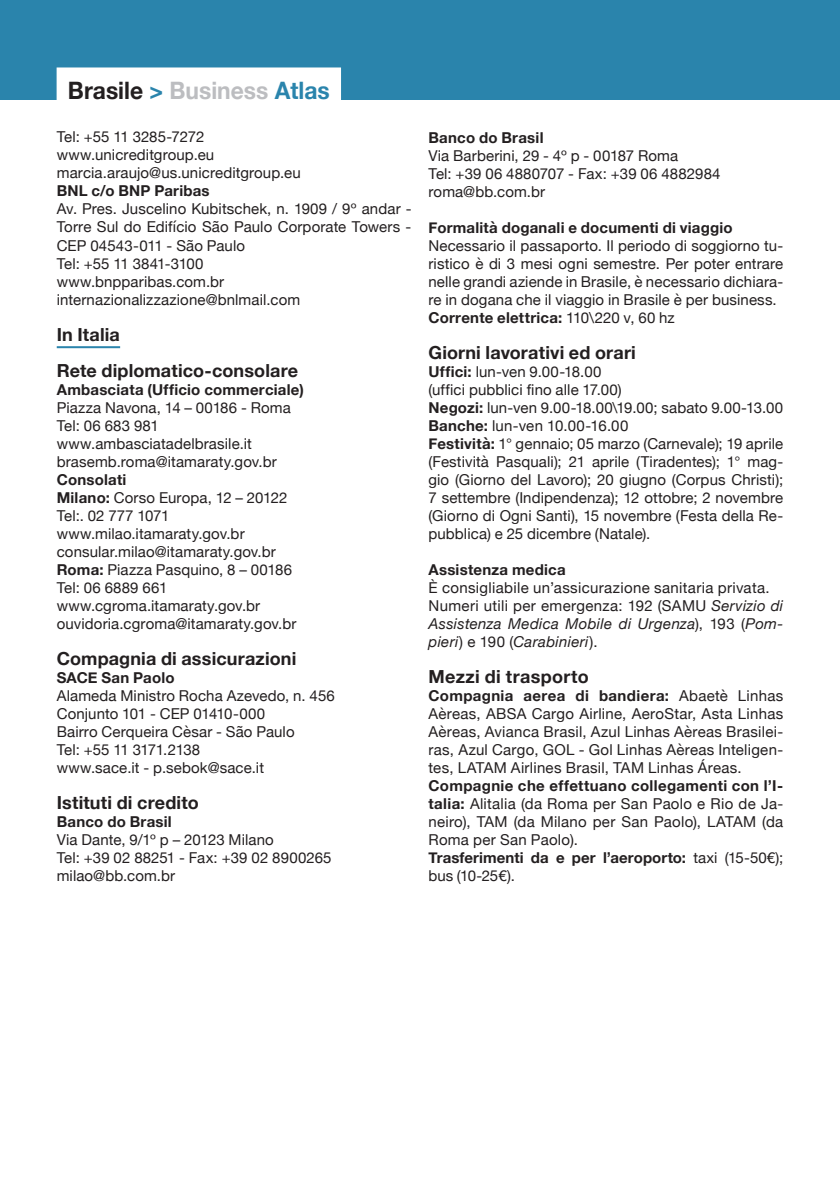
<style>
.page{position:relative;width:840px;height:1191px;background:#fff}
.page>*{position:absolute;margin:0;border:0;box-sizing:border-box;transform-origin:0 0}
.t1{font:700 24px "Helvetica Neue";color:#bcbdc0;scale:.95 1}
.t2{font:700 18px "Helvetica Neue";letter-spacing:.01em;color:#231f20}
.t3{font:15px/18px "Helvetica Neue";letter-spacing:.01em;color:#231f20;text-align:justify}
.t4{font:700 15px/18px "Helvetica Neue";letter-spacing:.015em;color:#231f20}
.t5{font:italic 15px/18px "Helvetica Neue";letter-spacing:.02em;color:#231f20;text-align:justify}
.t6{font:15px "Helvetica Neue";letter-spacing:-.01em;color:#231f20}
.t7{font:15px "Helvetica Neue";letter-spacing:-.015em;color:#231f20}
.t8{font:15px "Helvetica Neue";letter-spacing:-.03em;color:#231f20}
.s1{color:#231f20}
.s2{color:#2a84ac}
.s3{font-weight:700}
.s4{font-weight:400}
.s5{font-style:normal}
</style>
<div class="page">
<hr style="left:57px;top:346px;width:63px;height:2px;background:#2a84ac">
<div style="left:0;top:0;width:839px;height:99px;background:#2a84ac"></div>
<div style="left:57px;top:67px;width:284px;height:36px;background:#fff"></div>
<p class="t1" style="left:68px;top:72px;width:277px"><span class="s1">Brasile</span> <span class="s2">&gt;</span> Business <span class="s2">Atlas</span></p>
<p class="t7" style="left:57px;top:126px;width:149px">Tel: +55 11 3285-7272</p>
<p class="t3" style="left:57px;top:147px;width:159px">www.unicreditgroup.eu</p>
<p class="t3" style="left:57px;top:165px;width:245px">marcia.araujo@us.unicreditgroup.eu</p>
<p class="t4" style="left:57px;top:182px;width:154px">BNL c/o BNP Paribas</p>
<p class="t3" style="left:57px;top:201px;width:356px">Av. Pres. Juscelino Kubitschek, n. 1909 / 9º andar - Torre Sul do Edifício São Paulo Corporate Towers - CEP 04543-011 - São Paulo</p>
<p class="t6" style="left:57px;top:252px;width:148px">Tel: +55 11 3841-3100</p>
<p class="t3" style="left:57px;top:273px;width:169px">www.bnpparibas.com.br</p>
<p class="t3" style="left:57px;top:291px;width:245px">internazionalizzazione@bnlmail.com</p>
<p class="t2" style="left:57px;top:320px;width:65px">In Italia</p>
<p class="t2" style="left:57px;top:356px;width:243px">Rete diplomatico-consolare</p>
<p class="t4" style="left:57px;top:380px;width:248px">Ambasciata (Ufficio commerciale)</p>
<p class="t3" style="left:57px;top:399px;width:235px">Piazza Navona, 14 – 00186 - Roma</p>
<p class="t3" style="left:57px;top:417px;width:103px">Tel: 06 683 981</p>
<p class="t3" style="left:57px;top:435px;width:197px">www.ambasciatadelbrasile.it</p>
<p class="t3" style="left:57px;top:453px;width:221px">brasemb.roma@itamaraty.gov.br</p>
<p class="t4" style="left:57px;top:470px;width:71px">Consolati</p>
<p class="t3" style="left:57px;top:489px;width:232px"><span class="s3">Milano:</span> Corso Europa, 12 – 20122</p>
<p class="t6" style="left:57px;top:504px;width:114px">Tel:. 02 777 1071</p>
<p class="t3" style="left:57px;top:525px;width:189px">www.milao.itamaraty.gov.br</p>
<p class="t3" style="left:57px;top:543px;width:220px">consular.milao@itamaraty.gov.br</p>
<p class="t3" style="left:57px;top:561px;width:237px"><span class="s3">Roma:</span> Piazza Pasquino, 8 – 00186</p>
<p class="t3" style="left:57px;top:579px;width:112px">Tel: 06 6889 661</p>
<p class="t3" style="left:57px;top:597px;width:205px">www.cgroma.itamaraty.gov.br</p>
<p class="t3" style="left:57px;top:615px;width:241px">ouvidoria.cgroma@itamaraty.gov.br</p>
<p class="t2" style="left:57px;top:644px;width:241px">Compagnia di assicurazioni</p>
<p class="t4" style="left:57px;top:668px;width:119px">SACE San Paolo</p>
<p class="t3" style="left:57px;top:687px;width:279px">Alameda Ministro Rocha Azevedo, n. 456</p>
<p class="t3" style="left:57px;top:705px;width:210px">Conjunto 101 - CEP 01410-000</p>
<p class="t3" style="left:57px;top:723px;width:239px">Bairro Cerqueira Cèsar - São Paulo</p>
<p class="t8" style="left:57px;top:738px;width:145px">Tel: +55 11 3171.2138</p>
<p class="t3" style="left:57px;top:759px;width:209px">www.sace.it - p.sebok@sace.it</p>
<p class="t2" style="left:57px;top:788px;width:143px">Istituti di credito</p>
<p class="t4" style="left:57px;top:812px;width:116px">Banco do Brasil</p>
<p class="t3" style="left:57px;top:831px;width:218px">Via Dante, 9/1º p – 20123 Milano</p>
<p class="t3" style="left:57px;top:849px;width:276px">Tel: +39 02 88251 - Fax: +39 02 8900265</p>
<p class="t3" style="left:57px;top:867px;width:120px">milao@bb.com.br</p>
<p class="t4" style="left:428px;top:129px;width:116px">Banco do Brasil</p>
<p class="t3" style="left:428px;top:147px;width:251px">Via Barberini, 29 - 4º p - 00187 Roma</p>
<p class="t3" style="left:428px;top:165px;width:293px">Tel: +39 06 4880707 - Fax: +39 06 4882984</p>
<p class="t3" style="left:428px;top:183px;width:118px">roma@bb.com.br</p>
<p class="t4" style="left:428px;top:219px;width:305px">Formalità doganali e documenti di viaggio</p>
<p class="t3" style="left:428px;top:237px;width:356px">Necessario il passaporto. Il periodo di soggiorno tu&shy;ristico è di 3 mesi ogni semestre. Per poter entrare nelle grandi aziende in Brasile, è necessario dichiara&shy;re in dogana che il viaggio in Brasile è per business.</p>
<p class="t4" style="left:428px;top:309px;width:248px">Corrente elettrica: <span class="s4">110\220 v, 60 hz</span></p>
<p class="t2" style="left:428px;top:338px;width:209px">Giorni lavorativi ed orari</p>
<p class="t3" style="left:428px;top:363px;width:174px"><span class="s3">Uffici:</span> lun-ven 9.00-18.00</p>
<p class="t3" style="left:428px;top:381px;width:195px">(uffici pubblici fino alle 17.00)</p>
<p class="t3" style="left:428px;top:399px;width:356px"><span class="s3">Negozi:</span> lun-ven 9.00-18.00\19.00; sabato 9.00-13.00</p>
<p class="t3" style="left:428px;top:417px;width:201px"><span class="s3">Banche:</span> lun-ven 10.00-16.00</p>
<p class="t3" style="left:428px;top:435px;width:356px"><span class="s3">Festività:</span> 1° gennaio; 05 marzo (Carnevale); 19 aprile (Festività Pasquali); 21 aprile (Tiradentes); 1° mag&shy;gio (Giorno del Lavoro); 20 giugno (Corpus Christi); 7 settembre (Indipendenza); 12 ottobre; 2 novembre (Giorno di Ogni Santi), 15 novembre (Festa della Re&shy;pubblica) e 25 dicembre (Natale).</p>
<p class="t4" style="left:428px;top:561px;width:138px">Assistenza medica</p>
<p class="t3" style="left:428px;top:579px;width:342px">È consigliabile un’assicurazione sanitaria privata.</p>
<p class="t5" style="left:428px;top:597px;width:356px"><span class="s5">Numeri utili per emergenza: 192 (SAMU</span> Servizio di Assistenza Medica Mobile di Urgenza<span class="s5">), 193 (</span>Pom&shy;pieri<span class="s5">) e 190 (</span>Carabinieri<span class="s5">).</span></p>
<p class="t2" style="left:428px;top:662px;width:162px">Mezzi di trasporto</p>
<p class="t3" style="left:428px;top:687px;width:356px"><span class="s3">Compagnia aerea di bandiera:</span> Abaetè Linhas Aèreas, ABSA Cargo Airline, AeroStar, Asta Linhas Aèreas, Avianca Brasil, Azul Linhas Aèreas Brasilei&shy;ras, Azul Cargo, GOL - Gol Linhas Aèreas Inteligen&shy;tes, LATAM Airlines Brasil, TAM Linhas Áreas.</p>
<p class="t3" style="left:428px;top:777px;width:356px"><span class="s3">Compagnie che effettuano collegamenti con l’I&shy;talia:</span> Alitalia (da Roma per San Paolo e Rio de Ja&shy;neiro), TAM (da Milano per San Paolo), LATAM (da Roma per San Paolo).</p>
<p class="t4" style="left:428px;top:849px;width:356px">Trasferimenti da e per l’aeroporto: <span class="s4">taxi (15-50€); bus (10-25€).</span></p>
</div>
